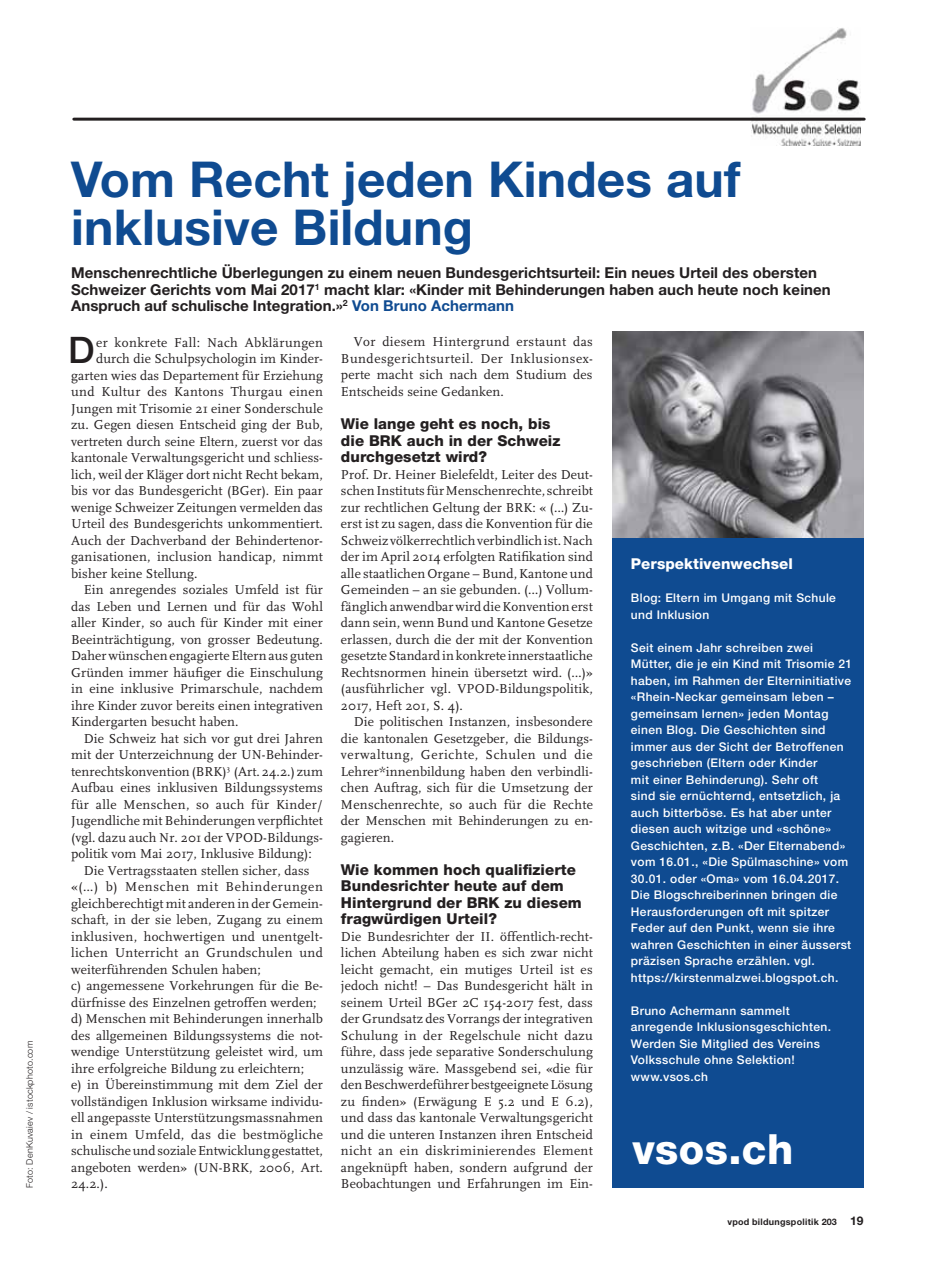
<style>
.page{position:relative;width:936px;height:1263px;background:#fff}
.page>*{position:absolute;margin:0;border:0;box-sizing:border-box;transform-origin:0 0}
.t1{font:700 49.5px/48px "Helvetica Neue LT Std";letter-spacing:.005em;color:#0f4b91}
.t2{font:800 41.7px "Helvetica Neue LT Std";letter-spacing:.01em;color:#fff}
.t3{font:500 36.6px "Helvetica Neue LT Std";color:#231f20}
.t4{font:700 15px/16.5px "Helvetica Neue LT Std";letter-spacing:.005em;color:#231f20}
.t5{font:800 15px/16.5px "Helvetica Neue LT Std";letter-spacing:.005em;color:#231f20}
.t6{font:800 15px "Helvetica Neue LT Std";letter-spacing:.005em;color:#fff}
.t7{font:13.5px/16.5px "FF Scala";letter-spacing:.01em;color:#231f20;text-align:justify}
.t8{font:13.5px "FF Scala";letter-spacing:.03em;color:#231f20}
.t9{font:13.5px "FF Scala";letter-spacing:.05em;color:#231f20}
.t10{font:500 12px/16.5px "Helvetica Neue LT Std";letter-spacing:.03em;color:#fff}
.t11{font:300 9px "Helvetica Neue LT Std";letter-spacing:.02em;color:#231f20}
.t12{font:700 9px "Helvetica Neue LT Std";letter-spacing:.03em;color:#231f20}
.s1{color:#0f4b91}
.s2{font-size:12px}
</style>
<div class="page">
<img style="left:750px;top:28px;width:110px;height:118px">
<hr style="left:74px;top:118px;width:790px;height:3px;background:#231f20">
<img style="left:612px;top:331px;width:251px;height:207px">
<div style="left:612px;top:538px;width:251px;height:649px;background:#0f4b91"></div>
<p class="t11" style="left:26px;top:1188px;width:149px;rotate:-90deg">Foto: DenKuvaiev / istockphoto.com</p>
<h1 class="t1" style="left:71px;top:161px;width:671px">Vom Recht jeden Kindes auf inklusive Bildung</h1>
<p class="t4" style="left:71px;top:266px;width:761px">Menschenrechtliche Überlegungen zu einem neuen Bundesgerichtsurteil: Ein neues Urteil des obersten<br>Schweizer Gerichts vom Mai 2017<sup>1</sup> macht klar: «Kinder mit Behinderungen haben auch heute noch keinen<br>Anspruch auf schulische Integration.»<sup>2</sup> <span class="s1">Von Bruno Achermann</span></p>
<h3 class="t3" style="left:68px;top:337px;width:28px">D</h3>
<p class="t8" style="left:96px;top:335px;width:228px">er konkrete Fall: Nach Abklärungen</p>
<p class="t7" style="left:96px;top:351px;width:228px">durch die Schulpsychologin im Kinder-</p>
<p class="t7" style="left:71px;top:367px;width:253px">garten wies das Departement für Erziehung</p>
<p class="t8" style="left:71px;top:385px;width:253px">und Kultur des Kantons Thurgau einen</p>
<p class="t7" style="left:71px;top:400px;width:253px">Jungen mit Trisomie 21 einer Sonderschule</p>
<p class="t7" style="left:71px;top:417px;width:253px">zu. Gegen diesen Entscheid ging der Bub,</p>
<p class="t7" style="left:71px;top:433px;width:253px">vertreten durch seine Eltern, zuerst vor das</p>
<p class="t7" style="left:71px;top:450px;width:253px">kantonale Verwaltungsgericht und schliess-</p>
<p class="t7" style="left:71px;top:466px;width:253px">lich, weil der Kläger dort nicht Recht bekam,</p>
<p class="t7" style="left:71px;top:483px;width:253px">bis vor das Bundesgericht (BGer). Ein paar</p>
<p class="t7" style="left:71px;top:499px;width:253px">wenige Schweizer Zeitungen vermelden das</p>
<p class="t7" style="left:71px;top:516px;width:253px">Urteil des Bundesgerichts unkommentiert.</p>
<p class="t7" style="left:71px;top:532px;width:253px">Auch der Dachverband der Behindertenor-</p>
<p class="t7" style="left:71px;top:549px;width:253px">ganisationen, inclusion handicap, nimmt</p>
<p class="t7" style="left:71px;top:565px;width:128px">bisher keine Stellung.</p>
<p class="t7" style="left:84px;top:582px;width:241px">Ein anregendes soziales Umfeld ist für</p>
<p class="t7" style="left:71px;top:598px;width:253px">das Leben und Lernen und für das Wohl</p>
<p class="t7" style="left:71px;top:615px;width:253px">aller Kinder, so auch für Kinder mit einer</p>
<p class="t7" style="left:71px;top:631px;width:253px">Beeinträchtigung, von grosser Bedeutung.</p>
<p class="t7" style="left:71px;top:648px;width:253px">Daher wünschen engagierte Eltern aus guten</p>
<p class="t7" style="left:71px;top:664px;width:253px">Gründen immer häufiger die Einschulung</p>
<p class="t7" style="left:71px;top:681px;width:253px">in eine inklusive Primarschule, nachdem</p>
<p class="t7" style="left:71px;top:697px;width:253px">ihre Kinder zuvor bereits einen integrativen</p>
<p class="t7" style="left:71px;top:714px;width:169px">Kindergarten besucht haben.</p>
<p class="t7" style="left:84px;top:730px;width:240px">Die Schweiz hat sich vor gut drei Jahren</p>
<p class="t7" style="left:71px;top:747px;width:253px">mit der Unterzeichnung der UN-Behinder-</p>
<p class="t7" style="left:71px;top:763px;width:253px">tenrechtskonvention (BRK)<sup>3</sup> (Art. 24.2.) zum</p>
<p class="t7" style="left:71px;top:780px;width:253px">Aufbau eines inklusiven Bildungssystems</p>
<p class="t8" style="left:71px;top:797px;width:253px">für alle Menschen, so auch für Kinder/</p>
<p class="t7" style="left:71px;top:813px;width:253px">Jugendliche mit Behinderungen verpflichtet</p>
<p class="t7" style="left:71px;top:829px;width:253px">(vgl. dazu auch Nr. 201 der VPOD-Bildungs-</p>
<p class="t7" style="left:71px;top:846px;width:242px">politik vom Mai 2017, Inklusive Bildung):</p>
<p class="t7" style="left:84px;top:862px;width:227px">Die Vertragsstaaten stellen sicher, dass</p>
<p class="t9" style="left:71px;top:880px;width:253px">«(…) b) Menschen mit Behinderungen</p>
<p class="t7" style="left:71px;top:895px;width:253px">gleichberechtigt mit anderen in der Gemein-</p>
<p class="t7" style="left:71px;top:912px;width:253px">schaft, in der sie leben, Zugang zu einem</p>
<p class="t7" style="left:71px;top:928px;width:253px">inklusiven, hochwertigen und unentgelt-</p>
<p class="t7" style="left:71px;top:945px;width:253px">lichen Unterricht an Grundschulen und</p>
<p class="t7" style="left:71px;top:961px;width:191px">weiterführenden Schulen haben;</p>
<p class="t7" style="left:71px;top:978px;width:253px">c) angemessene Vorkehrungen für die Be-</p>
<p class="t7" style="left:71px;top:994px;width:247px">dürfnisse des Einzelnen getroffen werden;</p>
<p class="t7" style="left:71px;top:1011px;width:253px">d) Menschen mit Behinderungen innerhalb</p>
<p class="t7" style="left:71px;top:1027px;width:253px">des allgemeinen Bildungssystems die not-</p>
<p class="t7" style="left:71px;top:1044px;width:253px">wendige Unterstützung geleistet wird, um</p>
<p class="t7" style="left:71px;top:1060px;width:234px">ihre erfolgreiche Bildung zu erleichtern;</p>
<p class="t7" style="left:71px;top:1077px;width:253px">e) in Übereinstimmung mit dem Ziel der</p>
<p class="t7" style="left:71px;top:1093px;width:253px">vollständigen Inklusion wirksame individu-</p>
<p class="t7" style="left:71px;top:1110px;width:253px">ell angepasste Unterstützungsmassnahmen</p>
<p class="t8" style="left:71px;top:1127px;width:253px">in einem Umfeld, das die bestmögliche</p>
<p class="t7" style="left:71px;top:1143px;width:253px">schulische und soziale Entwicklung gestattet,</p>
<p class="t7" style="left:71px;top:1159px;width:253px">angeboten werden» (UN-BRK, 2006, Art.</p>
<p class="t7" style="left:71px;top:1176px;width:38px">24.2.).</p>
<p class="t7" style="left:341px;top:334px;width:253px;text-indent:13px">Vor diesem Hintergrund erstaunt das Bundesgerichtsurteil. Der Inklusionsex&shy;perte macht sich nach dem Studium des Entscheids seine Gedanken.</p>
<p class="t5" style="left:341px;top:417px;width:221px">Wie lange geht es noch, bis die BRK auch in der Schweiz durchgesetzt wird?</p>
<p class="t7" style="left:341px;top:466px;width:253px">Prof. Dr. Heiner Bielefeldt, Leiter des Deut&shy;schen Instituts für Menschenrechte, schreibt zur rechtlichen Geltung der BRK: « (…) Zu&shy;erst ist zu sagen, dass die Konvention für die Schweiz völkerrechtlich verbindlich ist. Nach der im April 2014 erfolgten Ratifikation sind alle staatlichen Organe – Bund, Kantone und Gemeinden – an sie gebunden. (…) Vollum&shy;fänglich anwendbar wird die Konvention erst dann sein, wenn Bund und Kantone Gesetze erlassen, durch die der mit der Konvention gesetzte Standard in konkrete innerstaatliche Rechtsnormen hinein übersetzt wird. (…)» (ausführlicher vgl. VPOD-Bildungspolitik, 2017, Heft 201, S. 4).</p>
<p class="t7" style="left:341px;top:714px;width:253px;text-indent:13px">Die politischen Instanzen, insbesondere die kantonalen Gesetzgeber, die Bildungs&shy;verwaltung, Gerichte, Schulen und die Lehrer*innenbildung haben den verbindli&shy;chen Auftrag, sich für die Umsetzung der Menschenrechte, so auch für die Rechte der Menschen mit Behinderungen zu en&shy;gagieren.</p>
<p class="t5" style="left:341px;top:863px;width:242px">Wie kommen hoch qualifizierte<br>Bundesrichter heute auf dem<br>Hintergrund der BRK zu diesem fragwürdigen Urteil?</p>
<p class="t7" style="left:341px;top:928px;width:253px">Die Bundesrichter der II. öffentlich-recht&shy;lichen Abteilung haben es sich zwar nicht leicht gemacht, ein mutiges Urteil ist es jedoch nicht! – Das Bundesgericht hält in seinem Urteil BGer 2C 154-2017 fest, dass der Grundsatz des Vorrangs der integrativen Schulung in der Regelschule nicht dazu führe, dass jede separative Sonderschulung unzulässig wäre. Massgebend sei, «die für den Beschwerdeführer bestgeeignete Lösung zu finden» (Erwägung E 5.2 und E 6.2), und dass das kantonale Verwaltungsgericht und die unteren Instanzen ihren Entscheid nicht an ein diskriminierendes Element angeknüpft haben, sondern aufgrund der Beobachtungen und Erfahrungen im Ein-</p>
<p class="t6" style="left:631px;top:558px;width:163px">Perspektivenwechsel</p>
<p class="t10" style="left:631px;top:591px;width:206px">Blog: Eltern im Umgang mit Schule und Inklusion</p>
<p class="t10" style="left:631px;top:640px;width:223px">Seit einem Jahr schreiben zwei Mütter, die je ein Kind mit Trisomie 21 haben, im Rahmen der Elterninitiative «Rhein-Neckar gemeinsam leben – gemeinsam lernen» jeden Montag einen Blog. Die Geschichten sind immer aus der Sicht der Betroffenen geschrieben (Eltern oder Kinder<br>mit einer Behinderung). Sehr oft<br>sind sie ernüchternd, entsetzlich, ja auch bitterböse. Es hat aber unter diesen auch witzige und «schöne» Geschichten, z.B. «Der Elternabend» vom 16.01., «Die Spülmaschine» vom 30.01. oder «Oma» vom 16.04.2017.<br>Die Blogschreiberinnen bringen die Herausforderungen oft mit spitzer Feder auf den Punkt, wenn sie ihre wahren Geschichten in einer äusserst präzisen Sprache erzählen. vgl. https://kirstenmalzwei.blogspot.ch.</p>
<p class="t10" style="left:631px;top:1003px;width:202px">Bruno Achermann sammelt anregende Inklusionsgeschichten.<br>Werden Sie Mitglied des Vereins<br>Volksschule ohne Selektion! www.vsos.ch</p>
<h2 class="t2" style="left:632px;top:1134px;width:162px">vsos.ch</h2>
<p class="t12" style="left:727px;top:1218px;width:138px">vpod bildungspolitik 203 <span class="s2">19</span></p>
</div>
